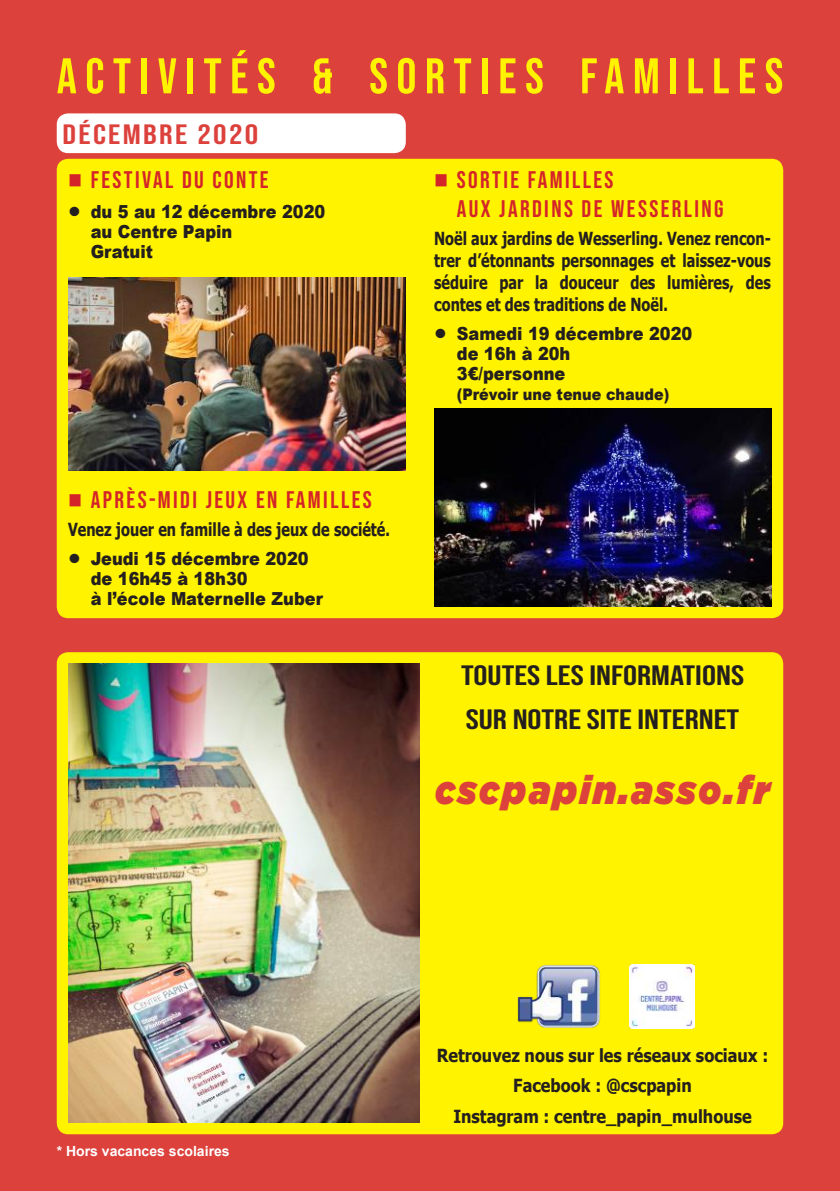
<style>
.page{position:relative;width:840px;height:1191px;background:#fff}
.page>*{position:absolute;margin:0;border:0;box-sizing:border-box;transform-origin:0 0}
.t1{font:50px "Bebas Neue";letter-spacing:.17em;color:#fff300}
.t2{font:italic 900 40px "Gotham";letter-spacing:.07em;color:#dc413c;scale:.9 1}
.t3{font:28px/44.2px "Bebas Neue";color:#241f1f;scale:1.25 1}
.t4{font:28px "Bebas Neue";letter-spacing:.07em;color:#dc413c;scale:1.2 1}
.t5{font:24px/28.8px "Bebas Neue";letter-spacing:.1em;color:#d42429}
.t6{font:700 18px/22px "Tahoma";color:#241f1f;text-align:justify;scale:.8 1}
.t7{font:900 18px/20px "Arial";color:#241f1f;scale:.9 1}
.t8{font:700 18px/30.6px "Tahoma";color:#241f1f;text-align:center;scale:.9 1}
.t9{font:900 16px "Arial";color:#241f1f;scale:.9 1}
.t10{font:700 14px "Arial";color:#fff}
.s1{font-family:"Tahoma";font-weight:700;font-size:20px}
</style>
<div class="page">
<div style="left:0;top:0;width:839px;height:1191px;background:#dc413c"></div>
<div style="left:57px;top:159px;width:725px;height:459px;background:#fff300;border-radius:11px"></div>
<div style="left:57px;top:113px;width:348px;height:40px;background:#fff;border-radius:11px"></div>
<img style="left:68px;top:278px;width:337px;height:193px">
<img style="left:434px;top:408px;width:337px;height:199px">
<div style="left:57px;top:652px;width:725px;height:482px;background:#fff300;border-radius:11px"></div>
<img style="left:68px;top:663px;width:352px;height:460px">
<img style="left:517px;top:965px;width:83px;height:63px">
<img style="left:629px;top:964px;width:65px;height:64px">
<h1 class="t1" style="left:57px;top:48px;width:727px">ACTIVITÉS &amp; SORTIES FAMILLES</h1>
<h3 class="t4" style="left:62px;top:118px;width:165px">DÉCEMBRE 2020</h3>
<h3 class="t5" style="left:68px;top:165px;width:202px">■ FESTIVAL DU CONTE</h3>
<p class="t7" style="left:91px;top:201px;width:262px;text-indent:-23px"><span class="s1">•</span> du 5 au 12 décembre 2020 au Centre Papin<br>Gratuit</p>
<h3 class="t5" style="left:68px;top:485px;width:305px">■ APRÈS-MIDI JEUX EN FAMILLES</h3>
<p class="t6" style="left:68px;top:519px;width:403px">Venez jouer en famille à des jeux de société.</p>
<p class="t7" style="left:91px;top:548px;width:259px;text-indent:-23px"><span class="s1">•</span> Jeudi 15 décembre 2020 de 16h45 à 18h30<br>à l’école Maternelle Zuber</p>
<h3 class="t5" style="left:456px;top:165px;width:268px;text-indent:-23px">■ SORTIE FAMILLES<br>AUX JARDINS DE WESSERLING</h3>
<p class="t6" style="left:434px;top:228px;width:422px">Noël aux jardins de Wesserling. Venez rencon&shy;trer d’étonnants personnages et laissez-vous séduire par la douceur des lumières, des contes et des traditions de Noël.</p>
<p class="t7" style="left:456px;top:323px;width:263px;text-indent:-23px"><span class="s1">•</span> Samedi 19 décembre 2020 de 16h à 20h<br>3€/personne</p>
<p class="t9" style="left:456px;top:383px;width:237px">(Prévoir une tenue chaude)</p>
<h3 class="t3" style="left:461px;top:652px;width:228px">TOUTES LES INFORMATIONS<br>SUR NOTRE SITE INTERNET</h3>
<h2 class="t2" style="left:435px;top:767px;width:373px">cscpapin.asso.fr</h2>
<p class="t10" style="left:57px;top:1141px;width:174px">* Hors vacances scolaires</p>
<p class="t8" style="left:436px;top:1040px;width:369px">Retrouvez nous sur les réseaux sociaux :<br>Facebook : @cscpapin<br>Instagram : centre_papin_mulhouse</p>
</div>
